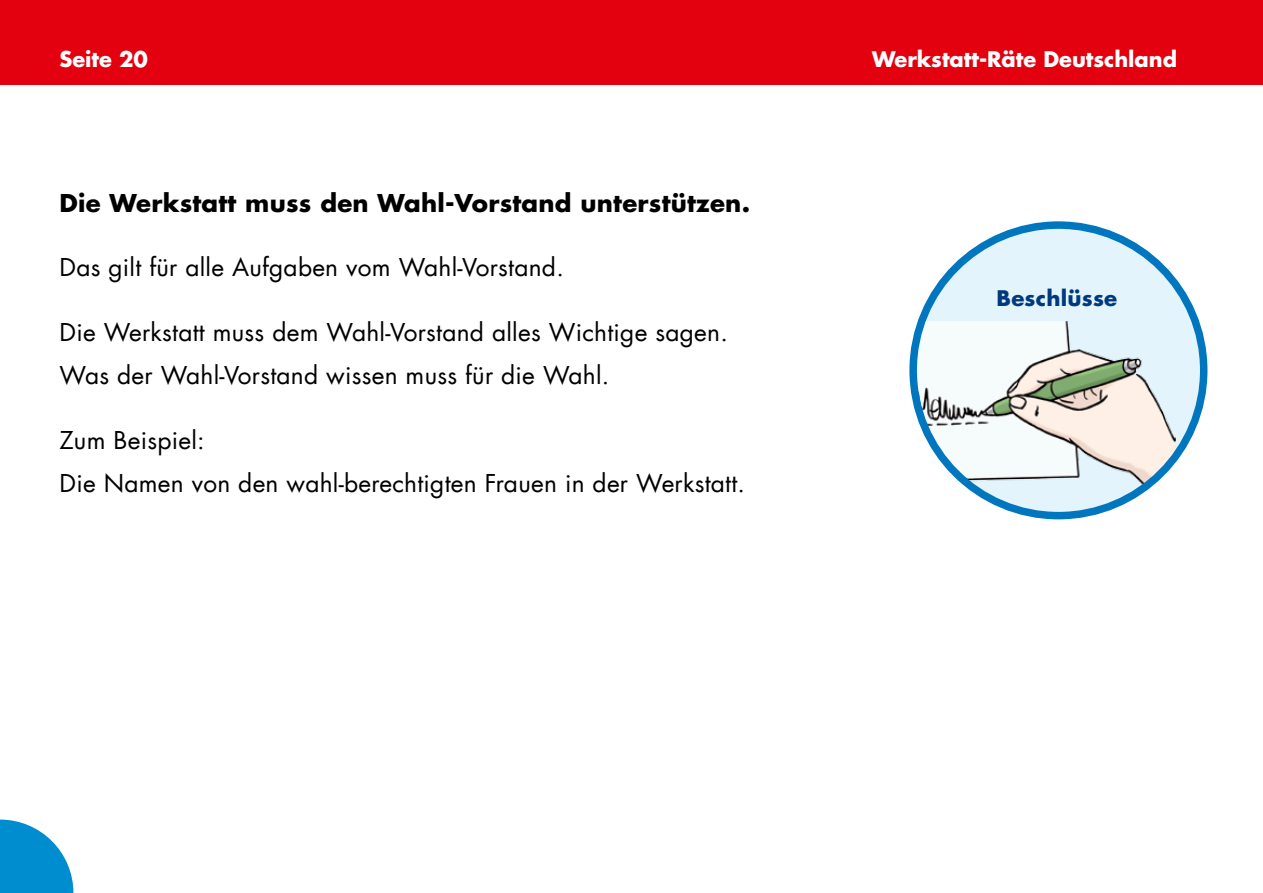
<style>
.page{position:relative;width:1263px;height:893px;background:#fff}
.page>*{position:absolute;margin:0;border:0;box-sizing:border-box;transform-origin:0 0}
.t1{font:24px/43.5px "Futura Com";letter-spacing:.01em;color:#000}
.t2{font:700 24px "Futura Com";letter-spacing:.01em;color:#000}
.t3{font:700 21px "Futura Com";color:#fff}
.t4{font:700 21px "Futura Com";letter-spacing:.01em;color:#003a7e}
</style>
<div class="page">
<div style="left:913px;top:225px;width:291px;height:291px;background:#e3f4fd;border-radius:50%"></div>
<img style="left:913px;top:321px;width:263px;height:195px">
<div style="left:909px;top:221px;width:298px;height:298px;border:8px solid #0076bf;border-radius:50%"></div>
<div style="left:0;top:0;width:1263px;height:85px;background:#e3000f"></div>
<svg style="left:0;top:819px;width:73px;height:74px"></svg>
<p class="t3" style="left:60px;top:43px;width:90px">Seite 20</p>
<p class="t3" style="left:872px;top:43px;width:307px">Werkstatt-Räte Deutschland</p>
<p class="t2" style="left:60px;top:184px;width:692px">Die Werkstatt muss den Wahl-Vorstand unterstützen.</p>
<p class="t1" style="left:60px;top:245px;width:506px">Das gilt für alle Aufgaben vom Wahl-Vorstand.</p>
<p class="t1" style="left:60px;top:310px;width:670px">Die Werkstatt muss dem Wahl-Vorstand alles Wichtige sagen.<br>Was der Wahl-Vorstand wissen muss für die Wahl.</p>
<p class="t1" style="left:60px;top:418px;width:687px">Zum Beispiel:<br>Die Namen von den wahl-berechtigten Frauen in der Werkstatt.</p>
<p class="t4" style="left:997px;top:282px;width:122px">Beschlüsse</p>
</div>
